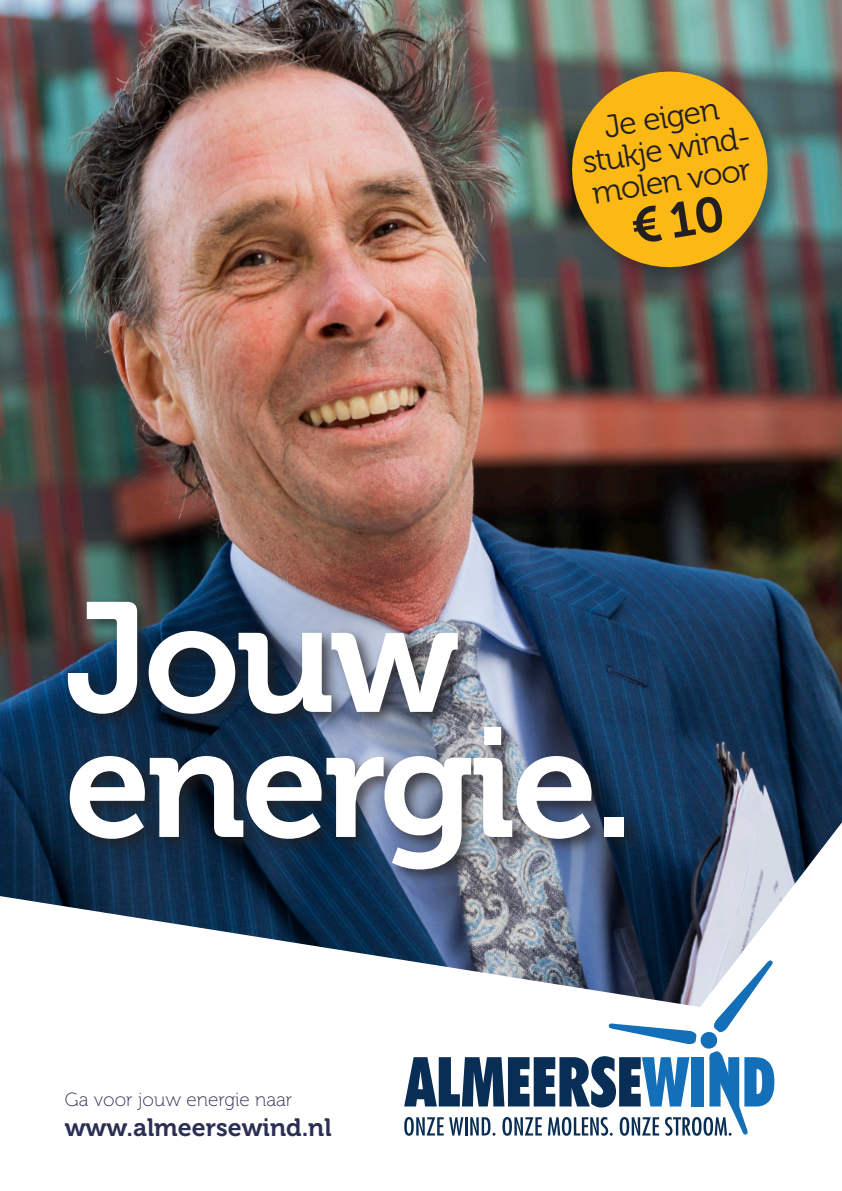
<style>
.page{position:relative;width:842px;height:1191px;background:#fff}
.page>*{position:absolute;margin:0;border:0;box-sizing:border-box;transform-origin:0 0}
.t1{font:155px "Museo 700";letter-spacing:-.03em;color:#fff}
.t2{font:31.8px/31.8px "Museo 300";color:#231f20;text-align:center}
.t3{font:25px "Museo 700";color:#2a2f53}
.t4{font:19px "Museo 100";color:#2a2f53}
</style>
<div class="page">
<img style="left:0;top:0;width:842px;height:960px">
<svg style="left:404px;top:959px;width:370px;height:176px"></svg>
<div style="left:569px;top:69px;width:217px;height:217px;background:#231f20;opacity:.5"></div>
<svg style="left:565px;top:64px;width:210px;height:210px;fill:#fcb814"></svg>
<div style="left:63px;top:596px;width:577px;height:290px;background:#231f20;opacity:.7"></div>
<div style="left:631px;top:195px;width:93px;height:49px;background:#fcb814"></div>
<p class="t2" style="left:575px;top:116px;width:174px;rotate:-9deg">Je eigen stukje wind&shy;molen voor</p>
<p class="t1" style="left:65px;top:572px;width:396px">Jouw</p>
<p class="t1" style="left:65px;top:697px;width:571px">energie.</p>
<p class="t4" style="left:65px;top:1089px;width:229px">Ga voor jouw energie naar</p>
<p class="t3" style="left:65px;top:1113px;width:268px">www.almeersewind.nl</p>
</div>
